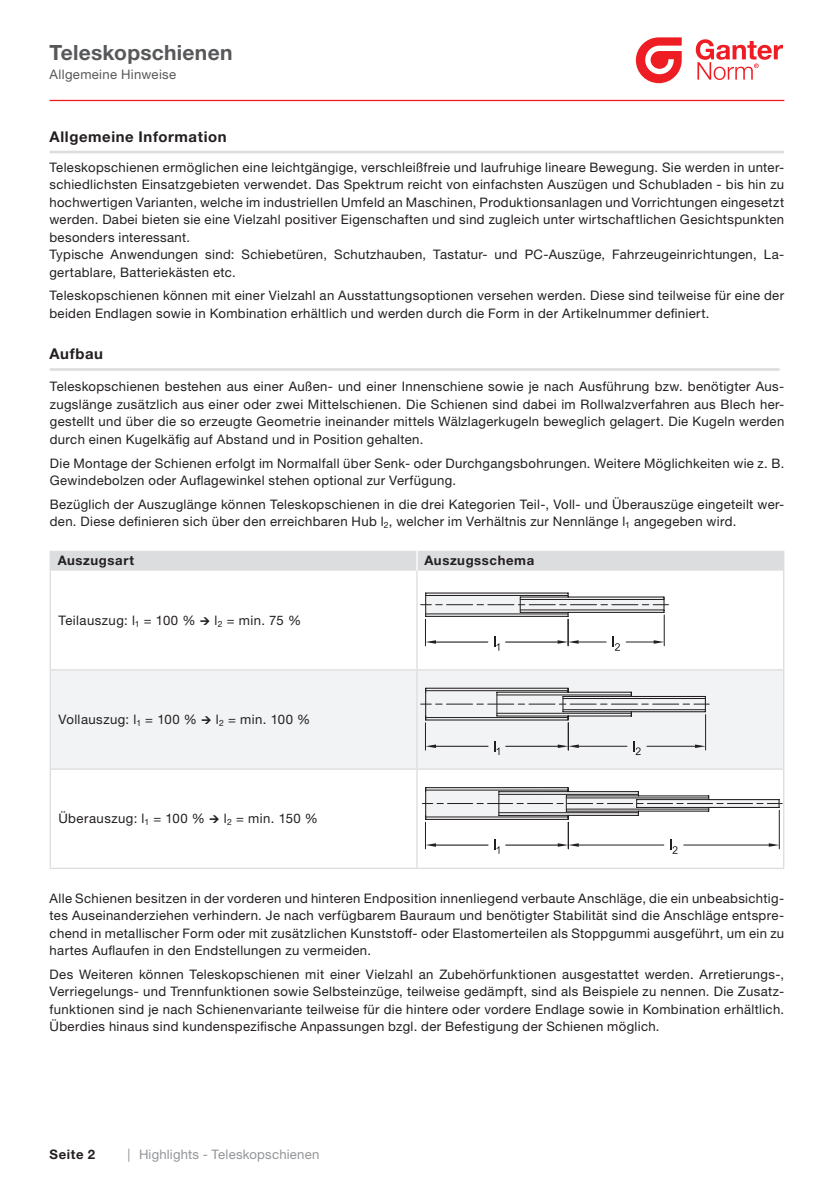
<style>
.page{position:relative;width:834px;height:1181px;background:#fff}
.page>*{position:absolute;margin:0;border:0;box-sizing:border-box;transform-origin:0 0}
.t1{font:700 21px "Helvetica Neue LTW1 G";letter-spacing:.01em;color:#57585a}
.t2{font:700 14.88px "Helvetica Neue LTW1 G";letter-spacing:.04em;color:#231f20}
.t3{font:13.12px/17.5px "Helvetica Neue LTW1 G";letter-spacing:.025em;color:#231f20}
.t4{font:700 13.12px "Helvetica Neue LTW1 G";letter-spacing:.045em;color:#231f20}
.t5{font:13.12px "Helvetica Neue LT Pro";letter-spacing:.015em;color:#939598}
.t6{font:13.12px "Helvetica Neue LTW1 G";letter-spacing:.025em;color:#57585a}
.s1{font-family:"Helvetica Neue LTW1 G"}
</style>
<div class="page">
<hr style="left:50px;top:100px;width:734px;height:1px;background:#ee1d23">
<svg style="left:635px;top:37px;width:46px;height:46px"></svg>
<svg style="left:695px;top:39px;width:87px;height:41px"></svg>
<hr style="left:50px;top:368px;width:729px;height:3px;background:#dcdddf">
<hr style="left:50px;top:151px;width:734px;height:2px;background:#dcdddf">
<div style="left:51px;top:670px;width:731px;height:98px;background:#f2f3f4"></div>
<hr style="left:50px;top:570px;width:1px;height:99px;background:#dcdddf">
<hr style="left:416px;top:570px;width:1px;height:99px;background:#dcdddf">
<hr style="left:782px;top:570px;width:2px;height:99px;background:#dcdddf">
<hr style="left:50px;top:669px;width:367px;height:1px;background:#dcdddf">
<hr style="left:50px;top:670px;width:1px;height:98px;background:#dcdddf">
<hr style="left:417px;top:669px;width:367px;height:1px;background:#dcdddf">
<hr style="left:416px;top:670px;width:1px;height:98px;background:#dcdddf">
<hr style="left:782px;top:670px;width:2px;height:98px;background:#dcdddf">
<hr style="left:50px;top:768px;width:367px;height:2px;background:#dcdddf">
<hr style="left:50px;top:770px;width:1px;height:97px;background:#dcdddf">
<hr style="left:417px;top:768px;width:367px;height:2px;background:#dcdddf">
<hr style="left:416px;top:770px;width:1px;height:97px;background:#dcdddf">
<hr style="left:782px;top:770px;width:2px;height:97px;background:#dcdddf">
<hr style="left:50px;top:867px;width:367px;height:2px;background:#dcdddf">
<hr style="left:417px;top:867px;width:367px;height:2px;background:#dcdddf">
<div style="left:50px;top:551px;width:734px;height:19px;background:#dcdddf"></div>
<hr style="left:425px;top:592px;width:143px;height:1px;background:#231f20">
<svg style="left:420px;top:593px;width:248px;height:58px"></svg>
<hr style="left:425px;top:687px;width:143px;height:2px;background:#231f20">
<svg style="left:420px;top:688px;width:289px;height:67px"></svg>
<svg style="left:422px;top:787px;width:360px;height:67px"></svg>
<h1 class="t1" style="left:50px;top:39px;width:184px">Teleskopschienen</h1>
<p class="t6" style="left:50px;top:67px;width:128px">Allgemeine Hinweise</p>
<p class="t2" style="left:50px;top:127px;width:178px">Allgemeine Information</p>
<p class="t3" style="left:49px;top:158px;width:736px">Teleskopschienen ermöglichen eine leichtgängige, verschleißfreie und laufruhige lineare Bewegung. Sie werden in unter&shy;schiedlichsten Einsatzgebieten verwendet. Das Spektrum reicht von einfachsten Auszügen und Schubladen - bis hin zu hochwertigen Varianten, welche im industriellen Umfeld an Maschinen, Produktionsanlagen und Vorrichtungen eingesetzt werden. Dabei bieten sie eine Vielzahl positiver Eigenschaften und sind zugleich unter wirtschaftlichen Gesichtspunkten besonders interessant.<br>Typische Anwendungen sind: Schiebetüren, Schutzhauben, Tastatur- und PC-Auszüge, Fahrzeugeinrichtungen, La&shy;gertablare, Batteriekästen etc.</p>
<p class="t3" style="left:49px;top:287px;width:736px">Teleskopschienen können mit einer Vielzahl an Ausstattungsoptionen versehen werden. Diese sind teilweise für eine der beiden Endlagen sowie in Kombination erhältlich und werden durch die Form in der Artikelnummer definiert.</p>
<p class="t2" style="left:50px;top:345px;width:55px">Aufbau</p>
<p class="t3" style="left:50px;top:378px;width:736px;text-align:justify">Teleskopschienen bestehen aus einer Außen- und einer Innenschiene sowie je nach Ausführung bzw. benötigter Aus&shy;zugslänge zusätzlich aus einer oder zwei Mittelschienen. Die Schienen sind dabei im Rollwalzverfahren aus Blech her&shy;gestellt und über die so erzeugte Geometrie ineinander mittels Wälzlagerkugeln beweglich gelagert. Die Kugeln werden durch einen Kugelkäfig auf Abstand und in Position gehalten.</p>
<p class="t3" style="left:50px;top:454px;width:736px">Die Montage der Schienen erfolgt im Normalfall über Senk- oder Durchgangsbohrungen. Weitere Möglichkeiten wie z. B.<br>Gewindebolzen oder Auflagewinkel stehen optional zur Verfügung.</p>
<p class="t3" style="left:50px;top:495px;width:735px">Bezüglich der Auszuglänge können Teleskopschienen in die drei Kategorien Teil-, Voll- und Überauszüge eingeteilt wer&shy;den. Diese definieren sich über den erreichbaren Hub l<sub>2</sub>, welcher im Verhältnis zur Nennlänge l<sub>1</sub> angegeben wird.</p>
<p class="t4" style="left:58px;top:552px;width:78px">Auszugsart</p>
<p class="t4" style="left:424px;top:552px;width:111px">Auszugsschema</p>
<p class="t3" style="left:58px;top:611px;width:244px">Teilauszug: l<sub>1</sub> = 100 % → l<sub>2</sub> = min. 75 %</p>
<p class="t3" style="left:58px;top:710px;width:253px">Vollauszug: l<sub>1</sub> = 100 % → l<sub>2</sub> = min. 100 %</p>
<p class="t3" style="left:58px;top:810px;width:261px">Überauszug: l<sub>1</sub> = 100 % → l<sub>2</sub> = min. 150 %</p>
<p class="t3" style="left:50px;top:889px;width:736px;text-align:justify">Alle Schienen besitzen in der vorderen und hinteren Endposition innenliegend verbaute Anschläge, die ein unbeabsichtig&shy;tes Auseinanderziehen verhindern. Je nach verfügbarem Bauraum und benötigter Stabilität sind die Anschläge entspre&shy;chend in metallischer Form oder mit zusätzlichen Kunststoff- oder Elastomerteilen als Stoppgummi ausgeführt, um ein zu hartes Auflaufen in den Endstellungen zu vermeiden.</p>
<p class="t3" style="left:50px;top:965px;width:736px;text-align:justify">Des Weiteren können Teleskopschienen mit einer Vielzahl an Zubehörfunktionen ausgestattet werden. Arretierungs-, Verriegelungs- und Trennfunktionen sowie Selbsteinzüge, teilweise gedämpft, sind als Beispiele zu nennen. Die Zusatz&shy;funktionen sind je nach Schienenvariante teilweise für die hintere oder vordere Endlage sowie in Kombination erhältlich.<br>Überdies hinaus sind kundenspezifische Anpassungen bzgl. der Befestigung der Schienen möglich.</p>
<p class="t4" style="left:50px;top:1146px;width:47px">Seite 2</p>
<p class="t5" style="left:128px;top:1147px;width:193px"><span class="s1">|</span> Highlights - Teleskopschienen</p>
</div>
